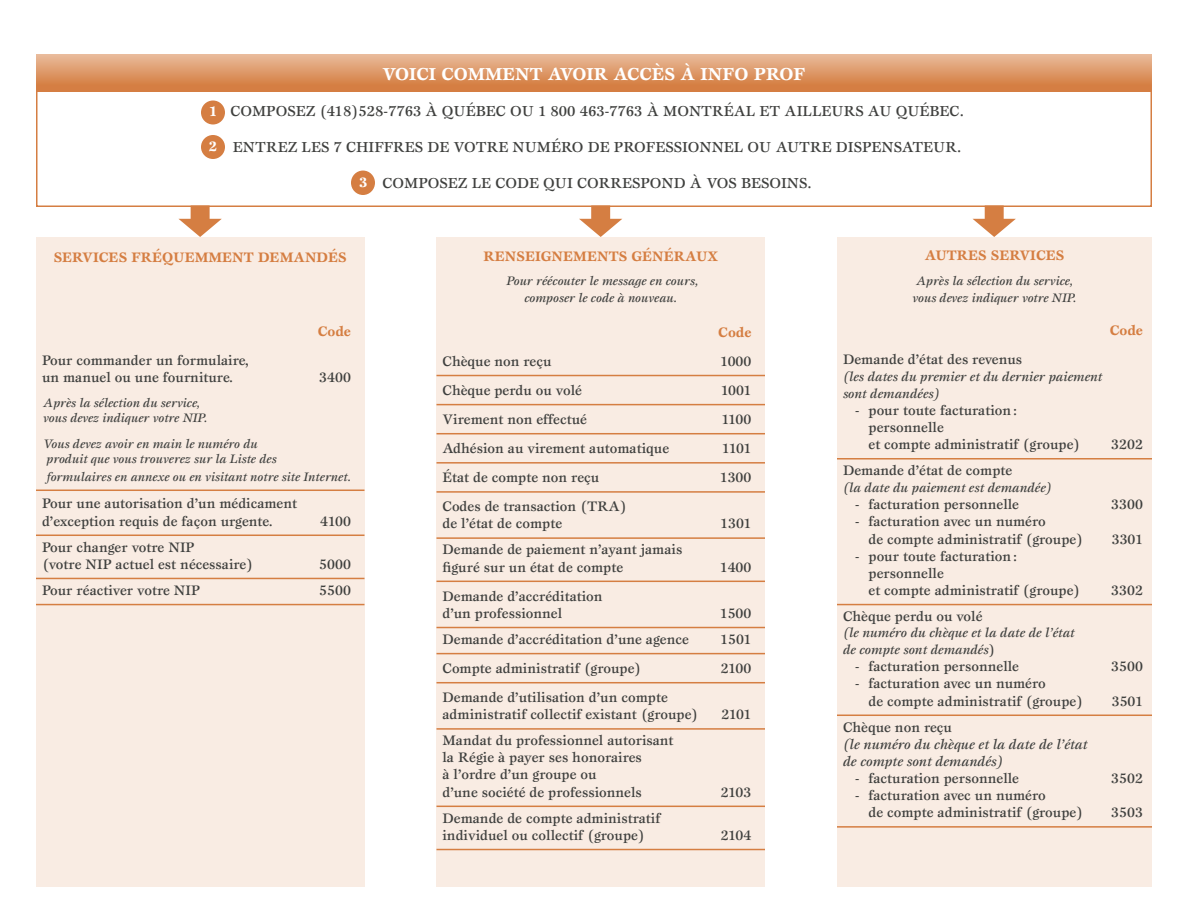
<style>
.page{position:relative;width:1188px;height:918px;background:#fff}
.page>*{position:absolute;margin:0;border:0;box-sizing:border-box;transform-origin:0 0}
.TEXTE{font:700 18px "Esprit";color:#fff}
.TEXTE-2{font:500 15px "Esprit";color:#3f403e}
.TEXTE-3{font:500 14.25px/17.1px "Esprit";color:#3f403e}
.INDENT{font:500 14.25px/17.1px "Esprit";color:#3f403e}
.TEXTE-4{font:700 14.25px "Esprit";color:#d57e42}
.TEXTE-5{font:italic 500 14.25px "Esprit";color:#3f403e}
.TEXTE-6{font:700 14.25px "Esprit";color:#fff}
.TEXTE-7{font:italic 500 13.5px "Esprit";color:#3f403e}
.TEXTE-8{font:italic 500 12.75px "Esprit";color:#3f403e}
.s1{font-style:normal}
</style>
<div class="page">
<div style="left:837px;top:237px;width:315px;height:649px;background:#f9ece3"></div>
<hr style="left:837px;top:458px;width:315px;height:2px;background:#d57e42">
<hr style="left:837px;top:604px;width:315px;height:1px;background:#d57e42">
<hr style="left:837px;top:715px;width:315px;height:1px;background:#d57e42">
<hr style="left:837px;top:826px;width:315px;height:2px;background:#d57e42">
<div style="left:436px;top:237px;width:329px;height:649px;background:#f9ece3"></div>
<div style="left:36px;top:237px;width:328px;height:649px;background:#f9ece3"></div>
<div style="left:36px;top:54px;width:1116px;height:153px;border:2px solid #d57e42"></div>
<hr style="left:36px;top:490px;width:328px;height:1px;background:#d57e42">
<hr style="left:36px;top:535px;width:328px;height:1px;background:#d57e42">
<hr style="left:36px;top:578px;width:328px;height:1px;background:#d57e42">
<hr style="left:36px;top:604px;width:328px;height:1px;background:#d57e42">
<hr style="left:436px;top:375px;width:329px;height:1px;background:#d57e42">
<hr style="left:436px;top:404px;width:329px;height:1px;background:#d57e42">
<hr style="left:436px;top:433px;width:329px;height:1px;background:#d57e42">
<hr style="left:436px;top:462px;width:329px;height:2px;background:#d57e42">
<hr style="left:436px;top:491px;width:329px;height:2px;background:#d57e42">
<hr style="left:436px;top:537px;width:329px;height:2px;background:#d57e42">
<hr style="left:436px;top:581px;width:329px;height:1px;background:#d57e42">
<hr style="left:436px;top:627px;width:329px;height:1px;background:#d57e42">
<hr style="left:436px;top:653px;width:329px;height:1px;background:#d57e42">
<hr style="left:436px;top:682px;width:329px;height:1px;background:#d57e42">
<hr style="left:436px;top:728px;width:329px;height:2px;background:#d57e42">
<hr style="left:436px;top:806px;width:329px;height:1px;background:#d57e42">
<hr style="left:436px;top:849px;width:329px;height:1px;background:#d57e42">
<div style="left:351px;top:171px;width:24px;height:24px;background:#d57e42;border-radius:50%"></div>
<div style="left:201px;top:135px;width:24px;height:24px;background:#d57e42;border-radius:50%"></div>
<div style="left:201px;top:100px;width:24px;height:24px;background:#d57e42;border-radius:50%"></div>
<svg style="left:36px;top:54px;width:1116px;height:37px;background:#dd9869"></svg>
<svg style="left:973px;top:206px;width:43px;height:31px"></svg>
<svg style="left:579px;top:206px;width:43px;height:31px"></svg>
<svg style="left:178px;top:206px;width:44px;height:31px"></svg>
<p class="TEXTE-6" style="left:209px;top:103px;width:10px">1</p>
<p class="TEXTE-6" style="left:209px;top:137px;width:10px">2</p>
<p class="TEXTE" style="left:382px;top:63px;width:425px">VOICI COMMENT AVOIR ACCÈS À INFO PROF</p>
<p class="TEXTE-2" style="left:230px;top:102px;width:735px">COMPOSEZ (418)528-7763 À QUÉBEC OU 1 800 463-7763 À MONTRÉAL ET AILLEURS AU QUÉBEC.</p>
<p class="TEXTE-2" style="left:233px;top:138px;width:730px">ENTREZ LES 7 CHIFFRES DE VOTRE NUMÉRO DE PROFESSIONNEL OU AUTRE DISPENSATEUR.</p>
<p class="TEXTE-6" style="left:359px;top:174px;width:10px">3</p>
<p class="TEXTE-2" style="left:383px;top:174px;width:431px">COMPOSEZ LE CODE QUI CORRESPOND À VOS BESOINS.</p>
<p class="TEXTE-4" style="left:54px;top:248px;width:294px">SERVICES FRÉQUEMMENT DEMANDÉS</p>
<p class="TEXTE-4" style="left:484px;top:247px;width:236px">RENSEIGNEMENTS GÉNÉRAUX</p>
<p class="TEXTE-8" style="left:506px;top:273px;width:193px">Pour réécouter le message en cours,</p>
<p class="TEXTE-8" style="left:524px;top:290px;width:154px">composer le code à nouveau.</p>
<p class="TEXTE-4" style="left:925px;top:247px;width:141px">AUTRES SERVICES</p>
<p class="TEXTE-8" style="left:916px;top:272px;width:158px">Après la sélection du service,</p>
<p class="TEXTE-8" style="left:912px;top:290px;width:166px">vous devez indiquer votre NIP.</p>
<p class="TEXTE-4" style="left:318px;top:322px;width:35px">Code</p>
<p class="TEXTE-4" style="left:718px;top:323px;width:35px">Code</p>
<p class="TEXTE-4" style="left:1110px;top:322px;width:35px">Code</p>
<p class="TEXTE-3" style="left:42px;top:352px;width:208px">Pour commander un formulaire,</p>
<p class="TEXTE-3" style="left:42px;top:369px;width:193px">un manuel ou une fourniture.</p>
<p class="TEXTE-3" style="left:319px;top:369px;width:33px">3400</p>
<p class="TEXTE-8" style="left:43px;top:395px;width:158px">Après la sélection du service,</p>
<p class="TEXTE-8" style="left:43px;top:410px;width:166px">vous devez indiquer votre NIP.</p>
<p class="TEXTE-8" style="left:43px;top:436px;width:216px">Vous devez avoir en main le numéro du</p>
<p class="TEXTE-8" style="left:47px;top:451px;width:232px">produit que vous trouverez sur la Liste des</p>
<p class="TEXTE-8" style="left:47px;top:468px;width:306px">formulaires en annexe ou en visitant notre site Internet.</p>
<p class="TEXTE-3" style="left:42px;top:495px;width:257px">Pour une autorisation d’un médicament d’exception requis de façon urgente.</p>
<p class="TEXTE-3" style="left:320px;top:512px;width:32px">4100</p>
<p class="TEXTE-3" style="left:42px;top:538px;width:213px">Pour changer votre NIP<br>(votre NIP actuel est nécessaire)</p>
<p class="TEXTE-3" style="left:319px;top:555px;width:33px">5000</p>
<p class="TEXTE-3" style="left:42px;top:581px;width:160px">Pour réactiver votre NIP</p>
<p class="TEXTE-3" style="left:319px;top:581px;width:33px">5500</p>
<p class="TEXTE-3" style="left:442px;top:352px;width:110px">Chèque non reçu</p>
<p class="TEXTE-3" style="left:720px;top:352px;width:33px">1000</p>
<p class="TEXTE-3" style="left:442px;top:381px;width:141px">Chèque perdu ou volé</p>
<p class="TEXTE-3" style="left:721px;top:381px;width:32px">1001</p>
<p class="TEXTE-3" style="left:442px;top:410px;width:146px">Virement non effectué</p>
<p class="TEXTE-3" style="left:721px;top:410px;width:32px">1100</p>
<p class="TEXTE-3" style="left:442px;top:440px;width:228px">Adhésion au virement automatique</p>
<p class="TEXTE-3" style="left:722px;top:440px;width:31px">1101</p>
<p class="TEXTE-3" style="left:442px;top:469px;width:158px">État de compte non reçu</p>
<p class="TEXTE-3" style="left:720px;top:469px;width:33px">1300</p>
<p class="TEXTE-3" style="left:442px;top:498px;width:186px">Codes de transaction (TRA) de l’état de compte</p>
<p class="TEXTE-3" style="left:720px;top:515px;width:33px">1301</p>
<p class="TEXTE-3" style="left:442px;top:541px;width:241px">Demande de paiement n’ayant jamais</p>
<p class="TEXTE-3" style="left:442px;top:558px;width:182px">figuré sur un état de compte</p>
<p class="TEXTE-3" style="left:720px;top:558px;width:33px">1400</p>
<p class="TEXTE-3" style="left:442px;top:587px;width:162px">Demande d’accréditation d’un professionnel</p>
<p class="TEXTE-3" style="left:720px;top:604px;width:33px">1500</p>
<p class="TEXTE-3" style="left:442px;top:630px;width:248px">Demande d’accréditation d’une agence</p>
<p class="TEXTE-3" style="left:720px;top:630px;width:33px">1501</p>
<p class="TEXTE-3" style="left:442px;top:659px;width:200px">Compte administratif (groupe)</p>
<p class="TEXTE-3" style="left:721px;top:659px;width:32px">2100</p>
<p class="TEXTE-3" style="left:442px;top:689px;width:257px">Demande d’utilisation d’un compte administratif collectif existant (groupe)</p>
<p class="TEXTE-3" style="left:721px;top:706px;width:32px">2101</p>
<p class="TEXTE-3" style="left:442px;top:732px;width:233px">Mandat du professionnel autorisant la Régie à payer ses honoraires<br>à l’ordre d’un groupe ou<br>d’une société de professionnels</p>
<p class="TEXTE-3" style="left:442px;top:809px;width:219px">Demande de compte administratif individuel ou collectif (groupe)</p>
<p class="TEXTE-3" style="left:721px;top:783px;width:32px">2103</p>
<p class="TEXTE-3" style="left:721px;top:826px;width:32px">2104</p>
<p class="TEXTE-3" style="left:843px;top:351px;width:181px">Demande d’état des revenus</p>
<p class="TEXTE-7" style="left:843px;top:368px;width:261px">(les dates du premier et du dernier paiement</p>
<p class="TEXTE-7" style="left:843px;top:385px;width:98px">sont demandées)</p>
<p class="INDENT" style="left:868px;top:401px;width:213px;text-indent:-14px">- pour toute facturation : personnelle<br>et compte administratif (groupe)</p>
<p class="INDENT" style="left:1111px;top:435px;width:33px">3202</p>
<p class="TEXTE-3" style="left:843px;top:462px;width:171px">Demande d’état de compte</p>
<p class="TEXTE-7" style="left:843px;top:479px;width:211px">(la date du paiement est demandée)</p>
<p class="INDENT" style="left:855px;top:496px;width:166px">- facturation personnelle</p>
<p class="INDENT" style="left:1111px;top:496px;width:33px">3300</p>
<p class="INDENT" style="left:855px;top:513px;width:192px">- facturation avec un numéro</p>
<p class="INDENT" style="left:868px;top:530px;width:216px">de compte administratif (groupe)</p>
<p class="INDENT" style="left:1112px;top:530px;width:33px">3301</p>
<p class="INDENT" style="left:855px;top:547px;width:164px">- pour toute facturation :</p>
<p class="INDENT" style="left:868px;top:564px;width:213px">personnelle<br>et compte administratif (groupe)</p>
<p class="INDENT" style="left:1111px;top:581px;width:33px">3302</p>
<p class="TEXTE-3" style="left:843px;top:607px;width:141px">Chèque perdu ou volé</p>
<p class="TEXTE-7" style="left:843px;top:624px;width:233px">(le numéro du chèque et la date de l’état</p>
<p class="TEXTE-7" style="left:843px;top:641px;width:154px">de compte sont demandés<span class="s1">)</span></p>
<p class="INDENT" style="left:855px;top:658px;width:166px">- facturation personnelle</p>
<p class="INDENT" style="left:1111px;top:658px;width:33px">3500</p>
<p class="INDENT" style="left:855px;top:675px;width:192px">- facturation avec un numéro</p>
<p class="INDENT" style="left:868px;top:692px;width:216px">de compte administratif (groupe)</p>
<p class="INDENT" style="left:1112px;top:692px;width:33px">3501</p>
<p class="TEXTE-3" style="left:843px;top:718px;width:110px">Chèque non reçu</p>
<p class="TEXTE-5" style="left:843px;top:735px;width:246px">(le numéro du chèque et la date de l’état</p>
<p class="TEXTE-5" style="left:843px;top:752px;width:162px">de compte sont demandés)</p>
<p class="INDENT" style="left:855px;top:769px;width:166px">- facturation personnelle</p>
<p class="INDENT" style="left:1111px;top:769px;width:33px">3502</p>
<p class="INDENT" style="left:855px;top:786px;width:192px">- facturation avec un numéro</p>
<p class="INDENT" style="left:868px;top:804px;width:216px">de compte administratif (groupe)</p>
<p class="INDENT" style="left:1111px;top:804px;width:33px">3503</p>
</div>
